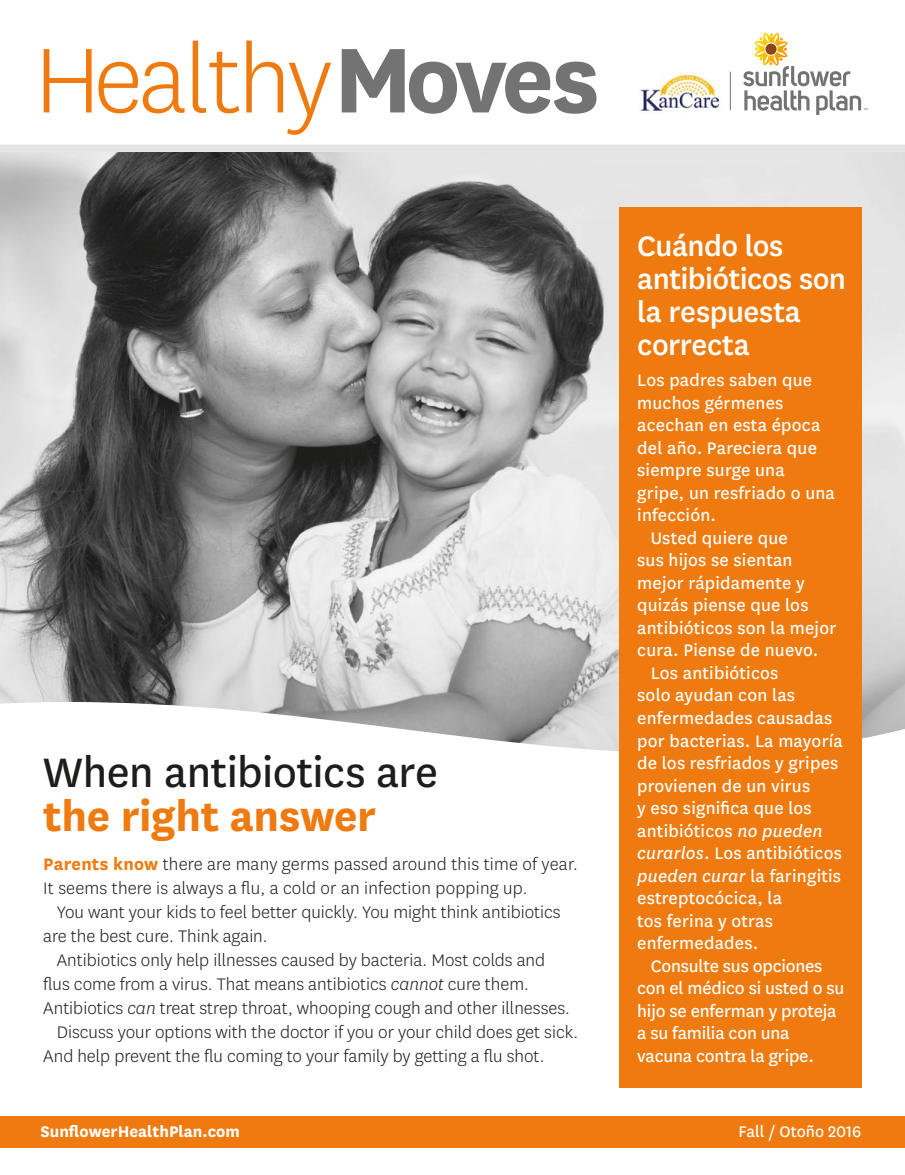
<style>
.page{position:relative;width:905px;height:1175px;background:#fff}
.page>*{position:absolute;margin:0;border:0;box-sizing:border-box;transform-origin:0 0}
.t1{font:300 107.55px "Centene Sans";letter-spacing:-.03em;color:#ef7b10}
.t2{font:48px/43.5px "Centene Sans";letter-spacing:-.01em;color:#1d1d1b}
.t3{font:500 33px/33px "Centene Sans";letter-spacing:-.015em;color:#fff}
.t4{font:300 19.5px/24px "Centene Sans";color:#1d1d1b}
.t5{font:19.5px/22.5px "Centene Sans";letter-spacing:.01em;color:#fff}
.t6{font:19.5px/22.5px "Centene Sans";letter-spacing:-.01em;color:#fff}
.t7{font:700 18px "Centene Sans";color:#fff}
.t8{font:18px "Centene Sans";color:#fff}
.s1{font-weight:700;color:#747373}
.s2{font-weight:700;color:#ef7b10}
.s3{font-style:italic}
</style>
<div class="page">
<img style="left:0;top:152px;width:905px;height:550px">
<svg style="left:0;top:702px;width:905px;height:135px"></svg>
<img style="left:640px;top:73px;width:81px;height:38px">
<hr style="left:729px;top:72px;width:1px;height:38px;background:#747373">
<svg style="left:743px;top:33px;width:124px;height:82px"></svg>
<div style="left:619px;top:207px;width:242px;height:880px;background:#ef7b10"></div>
<div style="left:0;top:1116px;width:905px;height:31px;background:#ef7b10"></div>
<div style="left:0;top:144px;width:905px;height:8px;background:#e3e3e3"></div>
<h1 class="t1" style="left:34px;top:13px;width:567px">Healthy<span class="s1">Moves</span></h1>
<h2 class="t2" style="left:43px;top:748px;width:396px">When antibiotics are <span class="s2">the right answer</span></h2>
<p class="t4" style="left:43px;top:851px;width:536px"><span class="s2">Parents know</span> there are many germs passed around this time of year.<br>It seems there is always a flu, a cold or an infection popping up.</p>
<p class="t4" style="left:43px;top:899px;width:519px;text-indent:13px">You want your kids to feel better quickly. You might think antibiotics are the best cure. Think again.</p>
<p class="t4" style="left:43px;top:947px;width:528px;text-indent:13px">Antibiotics only help illnesses caused by bacteria. Most colds and flus come from a virus. That means antibiotics <span class="s3">cannot</span> cure them.<br>Antibiotics <span class="s3">can</span> treat strep throat, whooping cough and other illnesses.</p>
<p class="t4" style="left:43px;top:1019px;width:536px;text-indent:13px">Discuss your options with the doctor if you or your child does get sick.<br>And help prevent the flu coming to your family by getting a flu shot.</p>
<h2 class="t3" style="left:637px;top:227px;width:210px">Cuándo los antibióticos son la respuesta correcta</h2>
<p class="t5" style="left:637px;top:368px;width:199px">Los padres saben que muchos gérmenes acechan en esta época del año. Pareciera que siempre surge una gripe, un resfriado o una infección.</p>
<p class="t5" style="left:637px;top:525px;width:201px;text-indent:13px">Usted quiere que<br>sus hijos se sientan mejor rápidamente y quizás piense que los antibióticos son la mejor cura. Piense de nuevo.</p>
<p class="t5" style="left:637px;top:660px;width:207px;text-indent:13px">Los antibióticos<br>solo ayudan con las enfermedades causadas por bacterias. La mayoría de los resfriados y gripes provienen de un virus<br>y eso significa que los antibióticos <span class="s3">no pueden curarlos</span>. Los antibióticos <span class="s3">pueden curar</span> la faringitis estreptocócica, la<br>tos ferina y otras enfermedades.</p>
<p class="t6" style="left:637px;top:953px;width:208px;text-indent:13px">Consulte sus opciones con el médico si usted o su hijo se enferman y proteja a su familia con una vacuna contra la gripe.</p>
<p class="t7" style="left:41px;top:1118px;width:201px">SunflowerHealthPlan.com</p>
<p class="t8" style="left:738px;top:1119px;width:124px">Fall / Otoño 2016</p>
</div>
